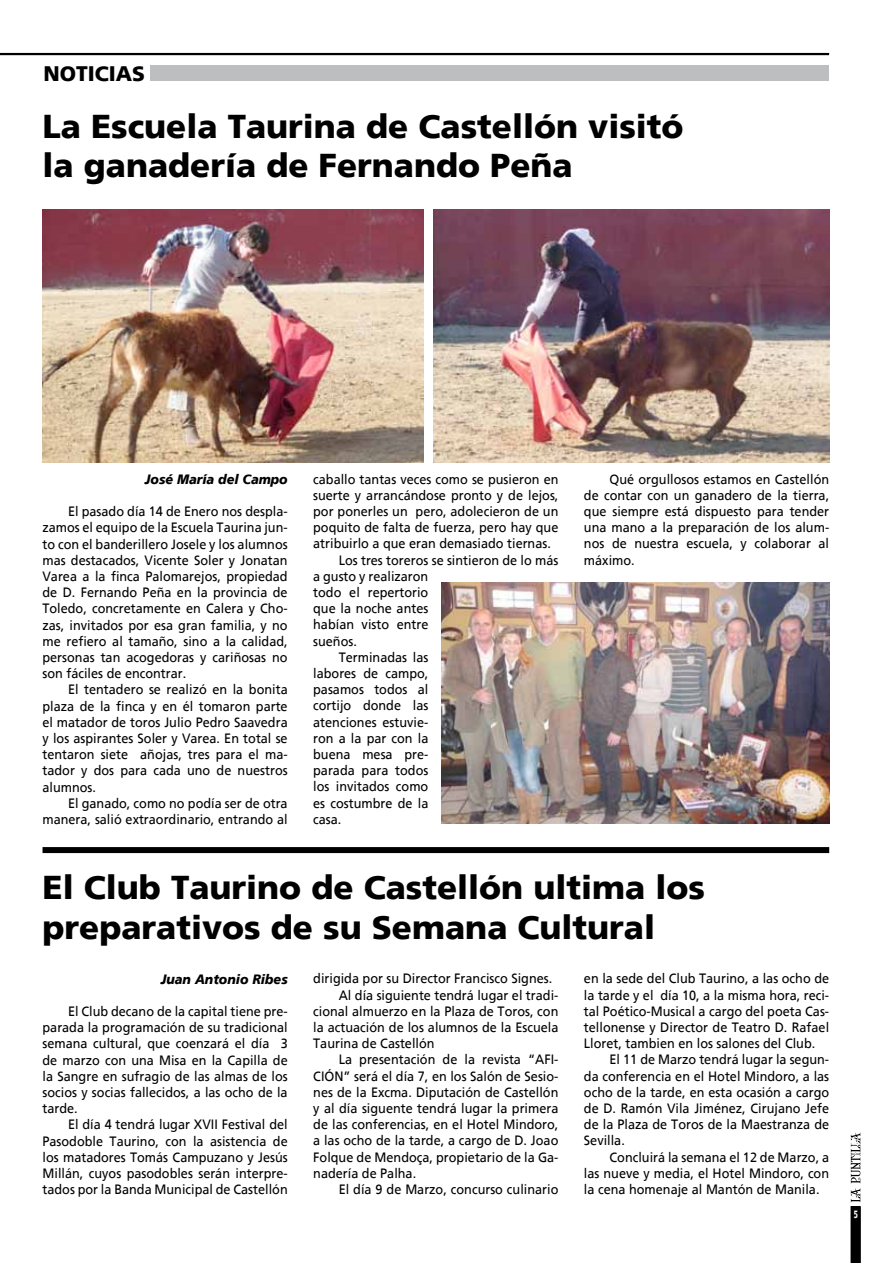
<style>
.page{position:relative;width:893px;height:1263px;background:#fff}
.page>*{position:absolute;margin:0;border:0;box-sizing:border-box;transform-origin:0 0}
.t1{font:900 33px/39.6px "Frutiger";color:#000}
.t2{font:900 21px "Frutiger";color:#000}
.t3{font:13.5px/16.2px "Frutiger";color:#000;text-align:justify;scale:.94 1}
.t4{font:italic 900 13.5px "Frutiger";color:#000;scale:.94 1}
.t5{font:900 10.5px "Frutiger";color:#fff;scale:.65 1}
</style>
<div class="page">
<hr style="left:0;top:53px;width:829px;height:1px;background:#000">
<svg style="left:850px;top:1132px;width:11px;height:131px"></svg>
<div style="left:151px;top:66px;width:678px;height:15px;background:#bcbec0"></div>
<hr style="left:0;top:54px;width:829px;height:1px;background:#000">
<div style="left:43px;top:847px;width:786px;height:6px;background:#000"></div>
<img style="left:441px;top:583px;width:388px;height:241px">
<img style="left:43px;top:210px;width:381px;height:253px">
<img style="left:434px;top:210px;width:395px;height:253px">
<h2 class="t2" style="left:43px;top:61px;width:103px">NOTICIAS</h2>
<h1 class="t1" style="left:43px;top:106px;width:643px">La Escuela Taurina de Castellón visitó la ganadería de Fernando Peña</h1>
<p class="t4" style="left:145px;top:471px;width:153px">José María del Campo</p>
<p class="t3" style="left:43px;top:503px;width:262px;text-indent:26px">El pasado día 14 de Enero nos despla&shy;zamos el equipo de la Escuela Taurina jun&shy;to con el banderillero Josele y los alumnos mas destacados, Vicente Soler y Jonatan Varea a la finca Palomarejos, propiedad de D. Fernando Peña en la provincia de Toledo, concretamente en Calera y Cho&shy;zas, invitados por esa gran familia, y no me refiero al tamaño, sino a la calidad, personas tan acogedoras y cariñosas no son fáciles de encontrar.</p>
<p class="t3" style="left:43px;top:681px;width:262px;text-indent:26px">El tentadero se realizó en la bonita plaza de la finca y en él tomaron parte el matador de toros Julio Pedro Saavedra y los aspirantes Soler y Varea. En total se tentaron siete añojas, tres para el ma&shy;tador y dos para cada uno de nuestros alumnos.</p>
<p class="t3" style="left:43px;top:795px;width:262px;text-align:right">El ganado, como no podía ser de otra manera, salió extraordinario, entrando al</p>
<p class="t3" style="left:313px;top:471px;width:262px">caballo tantas veces como se pusieron en</p>
<p class="t3" style="left:313px;top:487px;width:262px">suerte y arrancándose pronto y de lejos,</p>
<p class="t3" style="left:313px;top:503px;width:262px">por ponerles un pero, adolecieron de un</p>
<p class="t3" style="left:313px;top:519px;width:262px">poquito de falta de fuerza, pero hay que</p>
<p class="t3" style="left:313px;top:535px;width:254px">atribuirlo a que eran demasiado tiernas.</p>
<p class="t3" style="left:339px;top:552px;width:235px">Los tres toreros se sintieron de lo más</p>
<p class="t3" style="left:313px;top:568px;width:124px">a gusto y realizaron</p>
<p class="t3" style="left:313px;top:584px;width:124px">todo el repertorio</p>
<p class="t3" style="left:313px;top:600px;width:124px">que la noche antes</p>
<p class="t3" style="left:313px;top:616px;width:124px">habían visto entre</p>
<p class="t3" style="left:313px;top:633px;width:48px">sueños.</p>
<p class="t3" style="left:339px;top:649px;width:97px">Terminadas las</p>
<p class="t3" style="left:313px;top:665px;width:124px">labores de campo,</p>
<p class="t3" style="left:313px;top:681px;width:124px">pasamos todos al</p>
<p class="t3" style="left:313px;top:697px;width:124px">cortijo donde las</p>
<p class="t3" style="left:313px;top:714px;width:124px">atenciones estuvie-</p>
<p class="t3" style="left:313px;top:730px;width:124px">ron a la par con la</p>
<p class="t3" style="left:313px;top:746px;width:124px">buena mesa pre-</p>
<p class="t3" style="left:313px;top:762px;width:124px">parada para todos</p>
<p class="t3" style="left:313px;top:778px;width:124px">los invitados como</p>
<p class="t3" style="left:313px;top:795px;width:124px">es costumbre de la</p>
<p class="t3" style="left:313px;top:811px;width:32px">casa.</p>
<p class="t3" style="left:584px;top:471px;width:262px;text-indent:26px">Qué orgullosos estamos en Castellón de contar con un ganadero de la tierra, que siempre está dispuesto para tender una mano a la preparación de los alum&shy;nos de nuestra escuela, y colaborar al máximo.</p>
<h1 class="t1" style="left:43px;top:867px;width:664px">El Club Taurino de Castellón ultima los preparativos de su Semana Cultural</h1>
<p class="t4" style="left:161px;top:971px;width:137px">Juan Antonio Ribes</p>
<p class="t3" style="left:43px;top:1003px;width:262px;text-indent:26px">El Club decano de la capital tiene pre&shy;parada la programación de su tradicional semana cultural, que coenzará el día 3 de marzo con una Misa en la Capilla de la Sangre en sufragio de las almas de los socios y socias fallecidos, a las ocho de la tarde.</p>
<p class="t3" style="left:43px;top:1116px;width:262px;text-indent:26px">El día 4 tendrá lugar XVII Festival del Pasodoble Taurino, con la asistencia de los matadores Tomás Campuzano y Jesús Millán, cuyos pasodobles serán interpre&shy;tados por la Banda Municipal de Castellón</p>
<p class="t3" style="left:313px;top:971px;width:256px">dirigida por su Director Francisco Signes.</p>
<p class="t3" style="left:339px;top:987px;width:235px">Al día siguiente tendrá lugar el tradi-</p>
<p class="t3" style="left:313px;top:1003px;width:262px">cional almuerzo en la Plaza de Toros, con</p>
<p class="t3" style="left:313px;top:1019px;width:262px">la actuación de los alumnos de la Escuela</p>
<p class="t3" style="left:313px;top:1035px;width:131px">Taurina de Castellón</p>
<p class="t3" style="left:339px;top:1052px;width:235px">La presentación de la revista “AFI-</p>
<p class="t3" style="left:313px;top:1068px;width:262px">CIÓN” será el día 7, en los Salón de Sesio-</p>
<p class="t3" style="left:313px;top:1084px;width:262px">nes de la Excma. Diputación de Castellón</p>
<p class="t3" style="left:313px;top:1100px;width:262px">y al día siguente tendrá lugar la primera</p>
<p class="t3" style="left:313px;top:1116px;width:262px">de las conferencias, en el Hotel Mindoro,</p>
<p class="t3" style="left:313px;top:1133px;width:262px">a las ocho de la tarde, a cargo de D. Joao</p>
<p class="t3" style="left:313px;top:1149px;width:262px">Folque de Mendoça, propietario de la Ga-</p>
<p class="t3" style="left:313px;top:1165px;width:111px">nadería de Palha.</p>
<p class="t3" style="left:339px;top:1181px;width:235px">El día 9 de Marzo, concurso culinario</p>
<p class="t3" style="left:584px;top:971px;width:262px">en la sede del Club Taurino, a las ocho de la tarde y el día 10, a la misma hora, reci&shy;tal Poético-Musical a cargo del poeta Cas&shy;tellonense y Director de Teatro D. Rafael Lloret, tambien en los salones del Club.</p>
<p class="t3" style="left:584px;top:1052px;width:262px;text-indent:26px">El 11 de Marzo tendrá lugar la segun&shy;da conferencia en el Hotel Mindoro, a las ocho de la tarde, en esta ocasión a cargo de D. Ramón Vila Jiménez, Cirujano Jefe de la Plaza de Toros de la Maestranza de Sevilla.</p>
<p class="t3" style="left:584px;top:1149px;width:262px;text-indent:26px">Concluirá la semana el 12 de Marzo, a las nueve y media, el Hotel Mindoro, con la cena homenaje al Mantón de Manila.</p>
<p class="t5" style="left:854px;top:1207px;width:8px">5</p>
</div>
